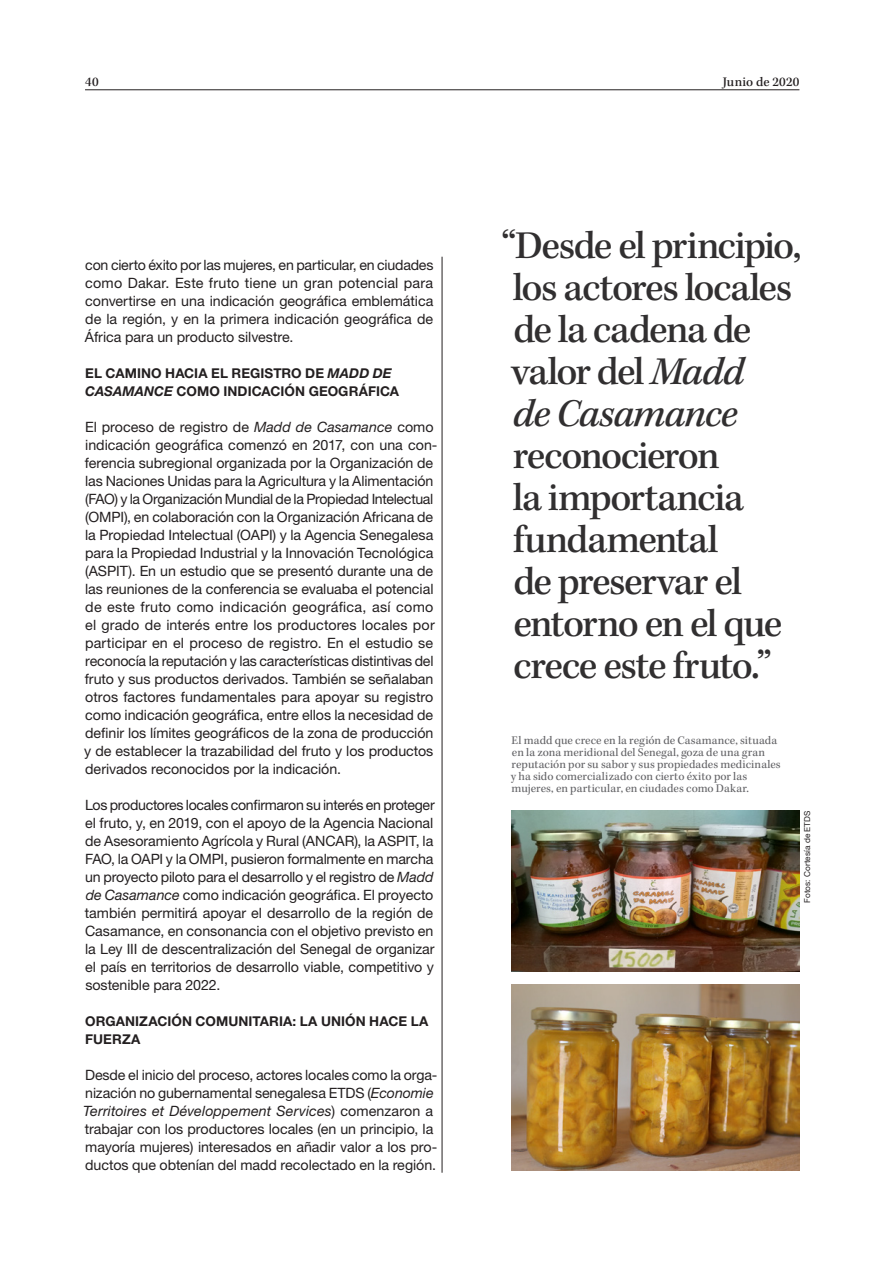
<style>
.page{position:relative;width:893px;height:1263px;background:#fff}
.page>*{position:absolute;margin:0;border:0;box-sizing:border-box;transform-origin:0 0}
.t1{font:500 40.5px/42px "Kepler Std";letter-spacing:-.035em;color:#312f30}
.Body{font:14.25px/18px "Helvetica Neue LT Std";letter-spacing:-.005em;color:#231f20;text-align:justify}
.Body_title{font:700 13.5px/18px "Helvetica Neue LT Std";letter-spacing:.005em;color:#231f20}
.t2{font:500 13.5px "Kepler Std";letter-spacing:.02em;color:#231f20}
.t3{font:12px/12px "Kepler Std";letter-spacing:.005em;color:#636366}
.Photo_credit{font:8.25px "Helvetica Neue LT Std";letter-spacing:.015em;color:#231f20}
.s1{font-style:italic}
</style>
<div class="page">
<img style="left:512px;top:810px;width:287px;height:162px">
<img style="left:512px;top:984px;width:287px;height:186px">
<hr style="left:85px;top:90px;width:714px;height:1px;background:#231f20">
<hr style="left:442px;top:257px;width:1px;height:916px;background:#231f20">
<p class="t2" style="left:85px;top:74px;width:15px">40</p>
<p class="t2" style="left:723px;top:74px;width:78px">Junio de 2020</p>
<p class="Body" style="left:85px;top:256px;width:350px">con cierto éxito por las mujeres, en particular, en ciudades como Dakar. Este fruto tiene un gran potencial para convertirse en una indicación geográfica emblemática de la región, y en la primera indicación geográfica de África para un producto silvestre.</p>
<p class="Body_title" style="left:85px;top:364px;width:315px">EL CAMINO HACIA EL REGISTRO DE <span class="s1">MADD DE<br>CASAMANCE</span> COMO INDICACIÓN GEOGRÁFICA</p>
<p class="Body" style="left:84px;top:418px;width:355px;text-align:left">El proceso de registro de <span class="s1">Madd de Casamance</span> como indicación geográfica comenzó en 2017, con una con&shy;ferencia subregional organizada por la Organización de las Naciones Unidas para la Agricultura y la Alimentación (FAO) y la Organización Mundial de la Propiedad Intelectual (OMPI), en colaboración con la Organización Africana de la Propiedad Intelectual (OAPI) y la Agencia Senegalesa para la Propiedad Industrial y la Innovación Tecnológica (ASPIT). En un estudio que se presentó durante una de las reuniones de la conferencia se evaluaba el potencial de este fruto como indicación geográfica, así como el grado de interés entre los productores locales por participar en el proceso de registro. En el estudio se reconocía la reputación y las características distintivas del fruto y sus productos derivados. También se señalaban otros factores fundamentales para apoyar su registro como indicación geográfica, entre ellos la necesidad de definir los límites geográficos de la zona de producción y de establecer la trazabilidad del fruto y los productos derivados reconocidos por la indicación.</p>
<p class="Body" style="left:85px;top:796px;width:351px">Los productores locales confirmaron su interés en proteger el fruto, y, en 2019, con el apoyo de la Agencia Nacional de Asesoramiento Agrícola y Rural (ANCAR), la ASPIT, la FAO, la OAPI y la OMPI, pusieron formalmente en marcha un proyecto piloto para el desarrollo y el registro de <span class="s1">Madd de Casamance</span> como indicación geográfica. El proyecto también permitirá apoyar el desarrollo de la región de Casamance, en consonancia con el objetivo previsto en la Ley III de descentralización del Senegal de organizar el país en territorios de desarrollo viable, competitivo y sostenible para 2022.</p>
<p class="Body_title" style="left:85px;top:1012px;width:345px">ORGANIZACIÓN COMUNITARIA: LA UNIÓN HACE LA<br>FUERZA</p>
<p class="Body" style="left:83px;top:1066px;width:356px;text-align:left">Desde el inicio del proceso, actores locales como la orga&shy;nización no gubernamental senegalesa ETDS (<span class="s1">Economie Territoires et Développement Services</span>) comenzaron a trabajar con los productores locales (en un principio, la mayoría mujeres) interesados en añadir valor a los pro&shy;ductos que obtenían del madd recolectado en la región.</p>
<p class="t1" style="left:502px;top:226px;width:301px">“Desde el principio, los actores locales de la cadena de valor del <span class="s1">Madd<br>de Casamance </span>reconocieron<br>la importancia fundamental<br>de preservar el entorno en el que crece este fruto.”</p>
<p class="t3" style="left:511px;top:735px;width:271px">El madd que crece en la región de Casamance, situada en la zona meridional del Senegal, goza de una gran reputación por su sabor y sus propiedades medicinales y ha sido comercializado con cierto éxito por las mujeres, en particular, en ciudades como Dakar.</p>
<p class="Photo_credit" style="left:802px;top:903px;width:94px;rotate:-90deg">Fotos: Cortesía de ETDS</p>
</div>
